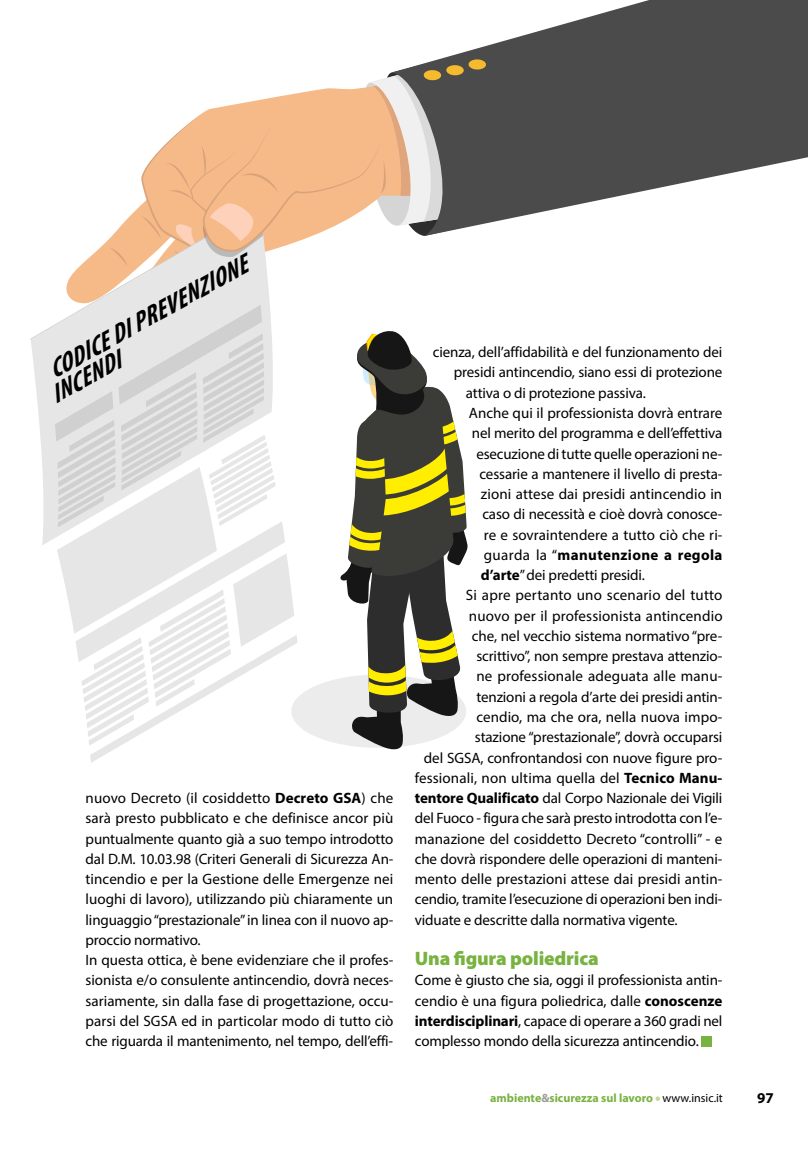
<style>
.page{position:relative;width:808px;height:1149px;background:#fff}
.page>*{position:absolute;margin:0;border:0;box-sizing:border-box;transform-origin:0 0}
.t1{font:italic 700 condensed 26.25px/22.4px "Myriad Pro";color:#000}
.t2{font:900 19.5px "Myriad Pro";letter-spacing:-.01em;color:#78b23f}
.t3{font:15px/20.2px "Myriad Pro";letter-spacing:-.005em;color:#000}
.t4{font:15px "Myriad Pro";letter-spacing:.015em;color:#000}
.t5{font:700 15px "Myriad Pro";letter-spacing:.025em;color:#000}
.t6{font:700 12px "Myriad Pro";color:#78b23f}
.s1{font-weight:700}
.s2{font-weight:400}
.s3{color:#9d9d9c}
.s4{font-weight:400;color:#000}
</style>
<div class="page">
<svg style="left:655px;top:1096px;width:5px;height:4px"></svg>
<svg style="left:543px;top:0;width:265px;height:203px;background:#646464"></svg>
<svg style="left:30px;top:30px;width:555px;height:732px"></svg>
<div style="left:702px;top:1035px;width:10px;height:10px;background:#78b23f"></div>
<h1 class="t1" style="left:35px;top:367px;width:236px;text-indent:10px;rotate:-29deg">CODICE DI PREVENZIONE<br>INCENDI</h1>
<p class="t3" style="left:86px;top:787px;width:309px">nuovo Decreto (il cosiddetto <span class="s1">Decreto GSA</span>) che sarà presto pubblicato e che definisce ancor più puntualmente quanto già a suo tempo introdotto dal D.M. 10.03.98 (Criteri Generali di Sicurezza An&shy;tincendio e per la Gestione delle Emergenze nei luoghi di lavoro), utilizzando più chiaramente un linguaggio “prestazionale” in linea con il nuovo ap&shy;proccio normativo.<br>In questa ottica, è bene evidenziare che il profes&shy;sionista e/o consulente antincendio, dovrà neces&shy;sariamente, sin dalla fase di progettazione, occu&shy;parsi del SGSA ed in particolar modo di tutto ciò che riguarda il mantenimento, nel tempo, dell’effi-</p>
<p class="t3" style="left:433px;top:342px;width:291px">cienza, dell’affidabilità e del funzionamento dei</p>
<p class="t3" style="left:454px;top:362px;width:270px">presidi antincendio, siano essi di protezione</p>
<p class="t3" style="left:466px;top:382px;width:181px">attiva o di protezione passiva.</p>
<p class="t3" style="left:469px;top:402px;width:255px">Anche qui il professionista dovrà entrare</p>
<p class="t3" style="left:472px;top:423px;width:252px">nel merito del programma e dell’effettiva</p>
<p class="t3" style="left:476px;top:443px;width:247px">esecuzione di tutte quelle operazioni ne-</p>
<p class="t3" style="left:479px;top:463px;width:245px">cessarie a mantenere il livello di presta-</p>
<p class="t3" style="left:481px;top:483px;width:243px">zioni attese dai presidi antincendio in</p>
<p class="t3" style="left:482px;top:504px;width:241px">caso di necessità e cioè dovrà conosce-</p>
<p class="t3" style="left:484px;top:524px;width:240px">re e sovraintendere a tutto ciò che ri-</p>
<p class="t5" style="left:484px;top:545px;width:240px"><span class="s2">guarda la “</span>manutenzione a regola</p>
<p class="t3" style="left:481px;top:564px;width:166px"><span class="s1">d’arte</span>” dei predetti presidi.</p>
<p class="t4" style="left:466px;top:586px;width:258px">Si apre pertanto uno scenario del tutto</p>
<p class="t3" style="left:469px;top:605px;width:255px">nuovo per il professionista antincendio</p>
<p class="t3" style="left:472px;top:625px;width:252px">che, nel vecchio sistema normativo “pre-</p>
<p class="t3" style="left:476px;top:645px;width:247px">scrittivo”, non sempre prestava attenzio-</p>
<p class="t4" style="left:476px;top:667px;width:247px">ne professionale adeguata alle manu-</p>
<p class="t3" style="left:476px;top:686px;width:247px">tenzioni a regola d’arte dei presidi antin-</p>
<p class="t3" style="left:476px;top:706px;width:247px">cendio, ma che ora, nella nuova impo-</p>
<p class="t3" style="left:475px;top:726px;width:249px">stazione “prestazionale”, dovrà occuparsi</p>
<p class="t3" style="left:424px;top:747px;width:300px">del SGSA, confrontandosi con nuove figure pro-</p>
<p class="t3" style="left:415px;top:767px;width:309px">fessionali, non ultima quella del <span class="s1">Tecnico Manu-</span></p>
<p class="t3" style="left:415px;top:787px;width:309px"><span class="s1">tentore Qualificato</span> dal Corpo Nazionale dei Vigili</p>
<p class="t3" style="left:415px;top:807px;width:309px">del Fuoco - figura che sarà presto introdotta con l’e-</p>
<p class="t3" style="left:415px;top:828px;width:309px">manazione del cosiddetto Decreto “controlli” - e</p>
<p class="t3" style="left:415px;top:848px;width:309px">che dovrà rispondere delle operazioni di manteni-</p>
<p class="t3" style="left:415px;top:868px;width:309px">mento delle prestazioni attese dai presidi antin-</p>
<p class="t3" style="left:415px;top:888px;width:309px">cendio, tramite l’esecuzione di operazioni ben indi-</p>
<p class="t3" style="left:415px;top:909px;width:264px">viduate e descritte dalla normativa vigente.</p>
<h2 class="t2" style="left:415px;top:945px;width:185px">Una figura poliedrica</h2>
<p class="t3" style="left:415px;top:969px;width:309px;text-align:justify">Come è giusto che sia, oggi il professionista antin&shy;cendio è una figura poliedrica, dalle <span class="s1">conoscenze interdisciplinari</span>, capace di operare a 360 gradi nel complesso mondo della sicurezza antincendio.</p>
<p class="t6" style="left:490px;top:1089px;width:234px">ambiente<span class="s3">&amp;</span>sicurezza sul lavoro <span class="s4">www.insic.it</span></p>
<p class="t5" style="left:757px;top:1087px;width:18px">97</p>
</div>
